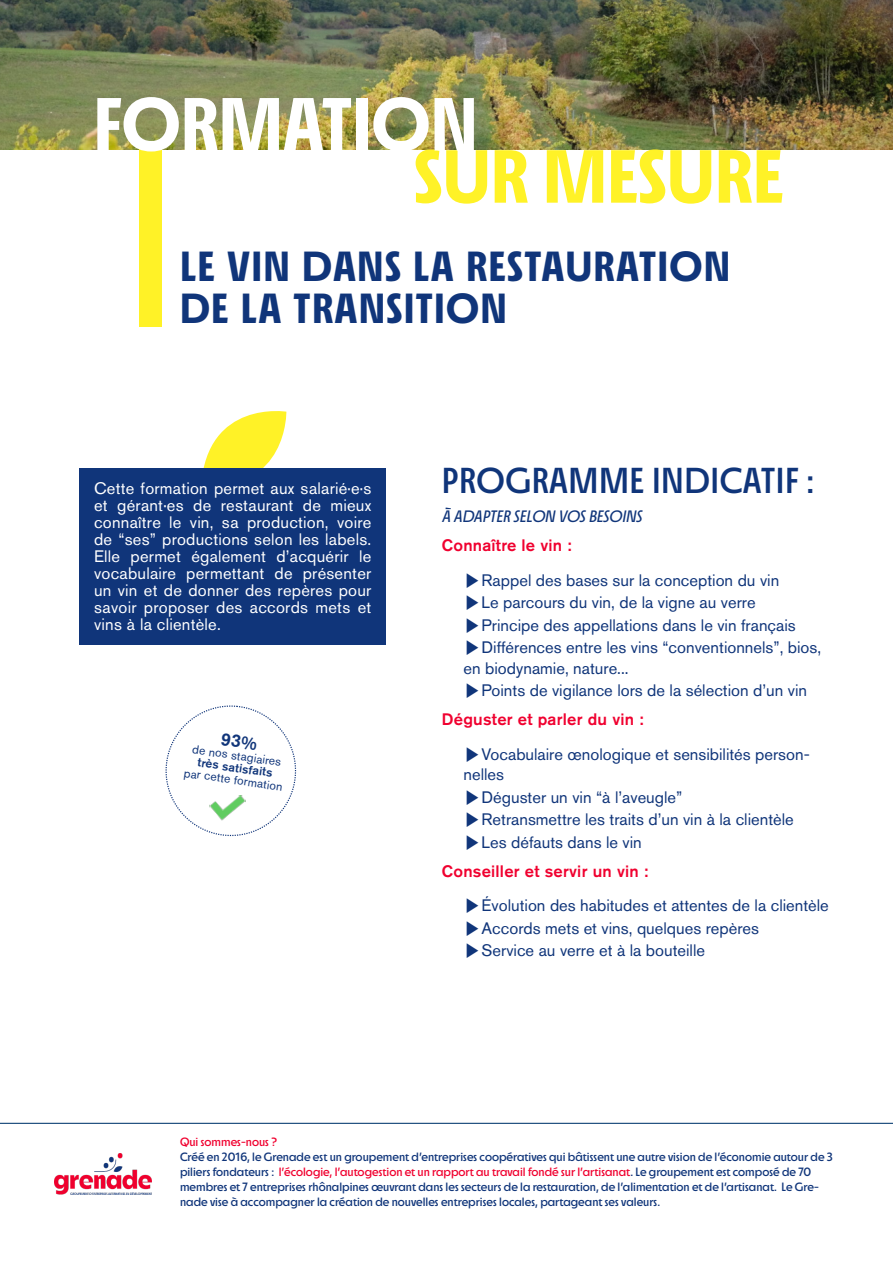
<style>
.page{position:relative;width:893px;height:1263px;background:#fff}
.page>*{position:absolute;margin:0;border:0;box-sizing:border-box;transform-origin:0 0}
.t1{font:600 75px "Roba V0.3 Low";color:#fff227}
.t2{font:600 75px "Roba V0.3 Low";color:#fff}
.t3{font:600 42px/42px "Roba V0.3 Low";letter-spacing:.03em;color:#10357a}
.t4{font:36px "Roba V0.3 Low";letter-spacing:.015em;color:#10357a}
.t5{font:16.5px/22.5px "Akzidenz Grotesk Std";color:#10357a}
.t6{font:16.5px/17px "Akzidenz Grotesk Std";letter-spacing:.015em;color:#fff;text-align:justify}
.t7{font:italic 300 16.5px "Roba V0.3 Low";color:#10357a}
.t8{font:12px/15px "Roba V0.3 Low";color:#10357a}
.t9{font:12px "Akzidenz Grotesk Std";color:#10357a}
.t10{font:12px "Roba V0.3 Low";color:#f0002f}
.t11{font:500 12px "Akzidenz Grotesk Std";color:#10357a}
.s1{font-weight:500;color:#f0002f}
.s2{font-family:"Malgun Gothic";font-size:18px}
.s3{color:#f0002f}
</style>
<div class="page">
<img style="left:0;top:0;width:893px;height:149px">
<div style="left:139px;top:145px;width:23px;height:181px;background:#fff227"></div>
<svg style="left:203px;top:411px;width:84px;height:57px"></svg>
<div style="left:80px;top:468px;width:306px;height:176px;background:#10357a"></div>
<hr style="left:0;top:1123px;width:893px;height:1px;background:#104476">
<img style="left:54px;top:1153px;width:97px;height:41px">
<svg style="left:166px;top:705px;width:130px;height:131px"></svg>
<h1 class="t2" style="left:93px;top:98px;width:386px">FORMATION</h1>
<h1 class="t1" style="left:414px;top:150px;width:371px">SUR MESURE</h1>
<h2 class="t3" style="left:180px;top:250px;width:552px">LE VIN DANS LA RESTAURATION<br>DE LA TRANSITION</h2>
<p class="t6" style="left:94px;top:481px;width:279px">Cette formation permet aux salarié·e·s et gérant·es de restaurant de mieux connaître le vin, sa production, voire de “ses” productions selon les labels.<br>Elle permet également d’acquérir le vocabulaire permettant de présenter un vin et de donner des repères pour savoir proposer des accords mets et vins à la clientèle.</p>
<p class="t9" style="left:193px;top:744px;width:91px;rotate:8deg">de nos stagiaires</p>
<p class="t11" style="left:198px;top:757px;width:77px;rotate:8deg">très satisfaits</p>
<p class="t9" style="left:185px;top:768px;width:101px;rotate:8deg">par cette formation</p>
<h3 class="t4" style="left:442px;top:468px;width:374px">PROGRAMME INDICATIF :</h3>
<p class="t7" style="left:442px;top:511px;width:204px">À ADAPTER SELON VOS BESOINS</p>
<p class="t5" style="left:464px;top:530px;width:317px;line-height:34.5px;text-indent:-22px"><span class="s1">Connaître le vin :<br></span><span class="s2">▶</span>Rappel des bases sur la conception du vin</p>
<p class="t5" style="left:464px;top:593px;width:359px"><span class="s2">▶</span>Le parcours du vin, de la vigne au verre <span class="s2">▶</span>Principe des appellations dans le vin français <span class="s2">▶</span>Différences entre les vins “conventionnels”, bios,</p>
<p class="t5" style="left:464px;top:658px;width:345px">en biodynamie, nature...<br><span class="s2">▶</span>Points de vigilance lors de la sélection d’un vin</p>
<p class="t5" style="left:464px;top:704px;width:348px;line-height:34.5px;text-indent:-22px"><span class="s1">Déguster et parler du vin :<br></span><span class="s2">▶</span>Vocabulaire œnologique et sensibilités person-</p>
<p class="t5" style="left:464px;top:765px;width:332px">nelles<br><span class="s2">▶</span>Déguster un vin “à l’aveugle” <span class="s2">▶</span>Retransmettre les traits d’un vin à la clientèle <span class="s2">▶</span>Les défauts dans le vin</p>
<p class="t5" style="left:464px;top:855px;width:367px;line-height:34.5px;text-indent:-22px"><span class="s1">Conseiller et servir un vin :<br></span><span class="s2">▶</span>Évolution des habitudes et attentes de la clientèle</p>
<p class="t5" style="left:464px;top:918px;width:297px"><span class="s2">▶</span>Accords mets et vins, quelques repères <span class="s2">▶</span>Service au verre et à la bouteille</p>
<p class="t10" style="left:180px;top:1138px;width:98px">Qui sommes-nous ?</p>
<p class="t8" style="left:180px;top:1151px;width:654px">Créé en 2016, le Grenade est un groupement d’entreprises coopératives qui bâtissent une autre vision de l’économie autour de 3 piliers fondateurs : <span class="s3">l’écologie, l’autogestion et un rapport au travail fondé sur l’artisanat</span>. Le groupement est composé de 70 membres et 7 entreprises rhônalpines œuvrant dans les secteurs de la restauration, de l’alimentation et de l’artisanat. Le Gre&shy;nade vise à accompagner la création de nouvelles entreprises locales, partageant ses valeurs.</p>
</div>
